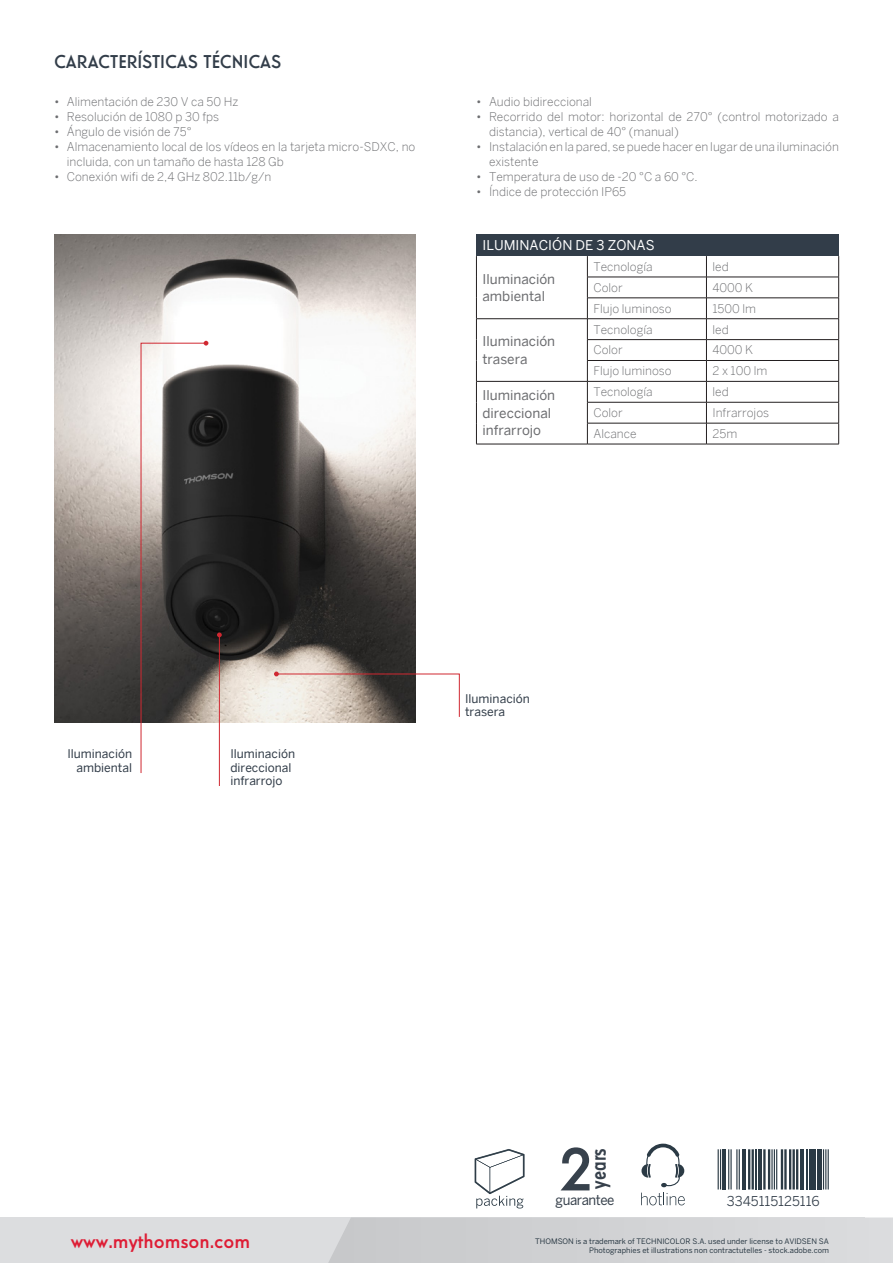
<style>
.page{position:relative;width:893px;height:1263px;background:#fff}
.page>*{position:absolute;margin:0;border:0;box-sizing:border-box;transform-origin:0 0}
.t1{font:500 condensed 23.85px "Windlesham Pro";color:#37414c}
.t2{font:500 20.25px "Windlesham Pro";color:#de1d35}
.t3{font:18px "Windlesham Pro Regular 3";color:#323d49}
.t4{font:13.95px "Benton Sans";letter-spacing:-.03em;color:#37414c;scale:.94 1}
.t5{font:13.5px "Benton Sans";color:#6c6d70}
.t6{font:13.5px "Benton Sans";color:#fff}
.t7{font:13.5px "Benton Sans";color:#323d49}
.t8{font:300 12px/15px "Benton Sans";color:#6c6d70}
.t9{font:12px/13.5px "Benton Sans";color:#323d49}
.t10{font:7.5px/9px "Benton Sans";color:#2b3a45;text-align:right}
</style>
<div class="page">
<div style="left:0;top:1217px;width:864px;height:46px;background:#dcdddf"></div>
<svg style="left:328px;top:1217px;width:565px;height:46px"></svg>
<hr style="left:828px;top:1149px;width:1px;height:40px;background:#2b3a45">
<hr style="left:825px;top:1149px;width:1px;height:40px;background:#2b3a45">
<hr style="left:823px;top:1149px;width:1px;height:40px;background:#2b3a45">
<div style="left:817px;top:1149px;width:5px;height:40px;background:#2b3a45"></div>
<hr style="left:815px;top:1149px;width:1px;height:40px;background:#2b3a45">
<div style="left:809px;top:1149px;width:5px;height:40px;background:#2b3a45"></div>
<hr style="left:806px;top:1149px;width:2px;height:40px;background:#2b3a45">
<hr style="left:801px;top:1149px;width:3px;height:40px;background:#2b3a45">
<hr style="left:796px;top:1149px;width:2px;height:40px;background:#2b3a45">
<hr style="left:792px;top:1149px;width:3px;height:40px;background:#2b3a45">
<hr style="left:789px;top:1149px;width:2px;height:40px;background:#2b3a45">
<hr style="left:784px;top:1149px;width:3px;height:40px;background:#2b3a45">
<hr style="left:781px;top:1149px;width:2px;height:40px;background:#2b3a45">
<hr style="left:776px;top:1149px;width:1px;height:40px;background:#2b3a45">
<hr style="left:774px;top:1149px;width:1px;height:40px;background:#2b3a45">
<hr style="left:771px;top:1149px;width:2px;height:40px;background:#2b3a45">
<hr style="left:768px;top:1149px;width:2px;height:40px;background:#2b3a45">
<hr style="left:763px;top:1149px;width:3px;height:40px;background:#2b3a45">
<hr style="left:759px;top:1149px;width:3px;height:40px;background:#2b3a45">
<hr style="left:755px;top:1149px;width:1px;height:40px;background:#2b3a45">
<hr style="left:751px;top:1149px;width:3px;height:40px;background:#2b3a45">
<hr style="left:748px;top:1149px;width:2px;height:40px;background:#2b3a45">
<hr style="left:742px;top:1149px;width:4px;height:40px;background:#2b3a45">
<hr style="left:739px;top:1149px;width:1px;height:40px;background:#2b3a45">
<hr style="left:736px;top:1149px;width:1px;height:40px;background:#2b3a45">
<hr style="left:730px;top:1149px;width:2px;height:40px;background:#2b3a45">
<hr style="left:728px;top:1149px;width:1px;height:40px;background:#2b3a45">
<hr style="left:722px;top:1149px;width:4px;height:40px;background:#2b3a45">
<hr style="left:720px;top:1149px;width:1px;height:40px;background:#2b3a45">
<hr style="left:718px;top:1149px;width:1px;height:40px;background:#2b3a45">
<svg style="left:641px;top:1144px;width:44px;height:61px"></svg>
<svg style="left:475px;top:1149px;width:49px;height:59px"></svg>
<svg style="left:561px;top:1147px;width:28px;height:43px"></svg>
<div style="left:476px;top:234px;width:363px;height:22px;background:#323d49"></div>
<hr style="left:587px;top:277px;width:119px;height:1px;background:#231f20">
<hr style="left:706px;top:277px;width:133px;height:1px;background:#231f20">
<hr style="left:587px;top:298px;width:119px;height:1px;background:#231f20">
<hr style="left:706px;top:298px;width:133px;height:1px;background:#231f20">
<hr style="left:476px;top:318px;width:111px;height:1px;background:#231f20">
<hr style="left:587px;top:318px;width:119px;height:1px;background:#231f20">
<hr style="left:706px;top:318px;width:133px;height:1px;background:#231f20">
<hr style="left:587px;top:339px;width:119px;height:1px;background:#231f20">
<hr style="left:706px;top:339px;width:133px;height:1px;background:#231f20">
<hr style="left:587px;top:360px;width:119px;height:1px;background:#231f20">
<hr style="left:706px;top:360px;width:133px;height:1px;background:#231f20">
<hr style="left:476px;top:381px;width:111px;height:1px;background:#231f20">
<svg style="left:476px;top:256px;width:1px;height:188px"></svg>
<hr style="left:476px;top:444px;width:111px;height:1px;background:#231f20">
<hr style="left:587px;top:381px;width:119px;height:1px;background:#231f20">
<hr style="left:706px;top:381px;width:133px;height:1px;background:#231f20">
<hr style="left:587px;top:402px;width:119px;height:1px;background:#231f20">
<hr style="left:706px;top:402px;width:133px;height:1px;background:#231f20">
<hr style="left:587px;top:423px;width:119px;height:1px;background:#231f20">
<svg style="left:587px;top:256px;width:1px;height:188px"></svg>
<hr style="left:706px;top:423px;width:133px;height:1px;background:#231f20">
<svg style="left:706px;top:256px;width:1px;height:188px"></svg>
<svg style="left:838px;top:256px;width:1px;height:188px"></svg>
<hr style="left:587px;top:444px;width:119px;height:1px;background:#231f20">
<hr style="left:706px;top:444px;width:133px;height:1px;background:#231f20">
<img style="left:54px;top:234px;width:361px;height:488px">
<svg style="left:140px;top:341px;width:68px;height:432px"></svg>
<hr style="left:219px;top:635px;width:1px;height:151px;background:#d02831">
<svg style="left:217px;top:632px;width:5px;height:5px"></svg>
<svg style="left:274px;top:672px;width:186px;height:46px"></svg>
<p class="t3" style="left:54px;top:49px;width:229px">CARACTERÍSTICAS TÉCNICAS</p>
<p class="t8" style="left:54px;top:94px;width:186px">• Alimentación de 230 V ca 50 Hz</p>
<p class="t8" style="left:54px;top:109px;width:167px">• Resolución de 1080 p 30 fps</p>
<p class="t8" style="left:54px;top:124px;width:139px">• Ángulo de visión de 75°</p>
<p class="t8" style="left:67px;top:139px;width:350px;text-indent:-13px">• Almacenamiento local de los vídeos en la tarjeta micro-SDXC, no incluida, con un tamaño de hasta 128 Gb</p>
<p class="t8" style="left:54px;top:169px;width:219px">• Conexión wifi de 2,4 GHz 802.11b/g/n</p>
<p class="t8" style="left:476px;top:94px;width:117px">• Audio bidireccional</p>
<p class="t8" style="left:489px;top:109px;width:351px;text-indent:-13px">• Recorrido del motor: horizontal de 270° (control motorizado a distancia), vertical de 40° (manual)</p>
<p class="t8" style="left:489px;top:139px;width:351px;text-indent:-13px">• Instalación en la pared, se puede hacer en lugar de una iluminación existente</p>
<p class="t8" style="left:476px;top:169px;width:223px">• Temperatura de uso de -20 °C a 60 °C.</p>
<p class="t8" style="left:476px;top:184px;width:151px">• Índice de protección IP65</p>
<p class="t6" style="left:482px;top:237px;width:174px">ILUMINACIÓN DE 3 ZONAS</p>
<p class="t5" style="left:482px;top:271px;width:74px">Iluminación</p>
<p class="t5" style="left:482px;top:288px;width:64px">ambiental</p>
<p class="t8" style="left:593px;top:259px;width:61px">Tecnología</p>
<p class="t8" style="left:712px;top:259px;width:18px">led</p>
<p class="t8" style="left:593px;top:280px;width:31px">Color</p>
<p class="t8" style="left:712px;top:280px;width:42px">4000 K</p>
<p class="t8" style="left:593px;top:301px;width:80px">Flujo luminoso</p>
<p class="t8" style="left:712px;top:301px;width:45px">1500 lm</p>
<p class="t5" style="left:482px;top:333px;width:74px">Iluminación</p>
<p class="t5" style="left:482px;top:351px;width:47px">trasera</p>
<p class="t5" style="left:482px;top:387px;width:74px">Iluminación</p>
<p class="t5" style="left:482px;top:405px;width:70px">direccional</p>
<p class="t5" style="left:482px;top:422px;width:60px">infrarrojo</p>
<p class="t8" style="left:593px;top:322px;width:61px">Tecnología</p>
<p class="t8" style="left:712px;top:322px;width:18px">led</p>
<p class="t8" style="left:593px;top:342px;width:31px">Color</p>
<p class="t8" style="left:712px;top:342px;width:42px">4000 K</p>
<p class="t8" style="left:593px;top:363px;width:80px">Flujo luminoso</p>
<p class="t8" style="left:712px;top:363px;width:56px">2 x 100 lm</p>
<p class="t8" style="left:593px;top:384px;width:61px">Tecnología</p>
<p class="t8" style="left:712px;top:384px;width:18px">led</p>
<p class="t8" style="left:593px;top:405px;width:31px">Color</p>
<p class="t8" style="left:712px;top:405px;width:58px">Infrarrojos</p>
<p class="t8" style="left:593px;top:426px;width:45px">Alcance</p>
<p class="t8" style="left:712px;top:426px;width:26px">25m</p>
<p class="t9" style="left:67px;top:747px;width:66px;text-align:right">Iluminación ambiental</p>
<p class="t9" style="left:230px;top:747px;width:66px">Iluminación direccional</p>
<p class="t9" style="left:230px;top:774px;width:54px">infrarrojo</p>
<p class="t9" style="left:465px;top:691px;width:66px">Iluminación trasera</p>
<p class="t1" style="left:582px;top:1188px;width:42px;rotate:-90deg">years</p>
<p class="t4" style="left:555px;top:1191px;width:64px">guarantee</p>
<p class="t7" style="left:727px;top:1193px;width:95px">3345115125116</p>
<p class="t2" style="left:71px;top:1227px;width:181px">www.mythomson.com</p>
<p class="t10" style="left:535px;top:1236px;width:295px">THOMSON is a trademark of TECHNICOLOR S.A. used under license to AVIDSEN SA<br>Photographies et illustrations non contractutelles - stock.adobe.com</p>
</div>
